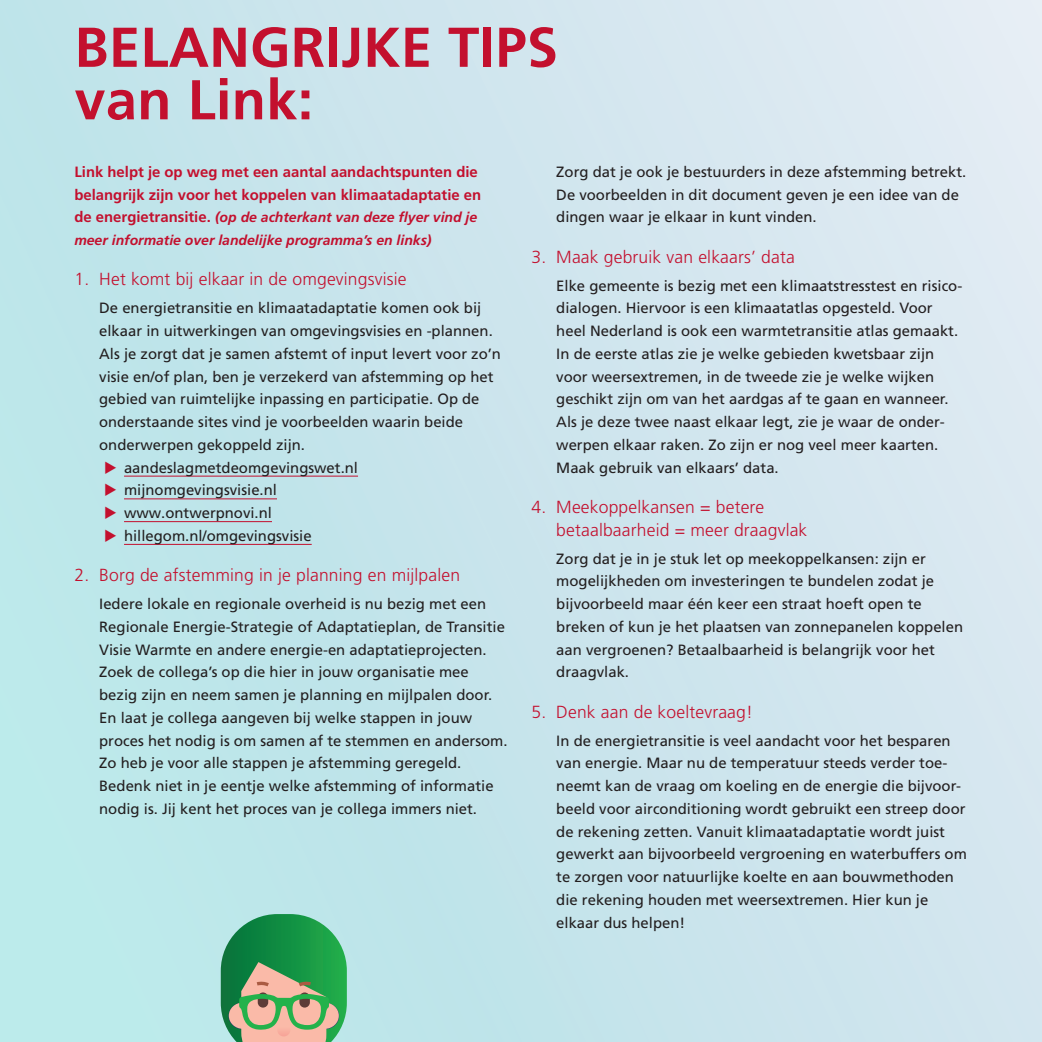
<style>
.page{position:relative;width:1042px;height:1042px;background:#fff}
.page>*{position:absolute;margin:0;border:0;box-sizing:border-box;transform-origin:0 0}
._10_kop_1{font:700 56px "Frutiger LT Std";letter-spacing:.005em;color:#c3102e}
._6_tussenkop_2{font:300 17.5px/22.8px "Frutiger LT Std";letter-spacing:.01em;color:#c3102e}
._0_tekst{font:14.88px/22.8px "Frutiger LT Std";color:#231f20}
._2_bold{font:700 14.88px/22.8px "Frutiger LT Std";color:#c3102e}
._2_bold-2{font:italic 700 14px/22.8px "Frutiger LT Std";color:#c3102e}
.s1{font-style:normal;font-size:14.88px}
</style>
<div class="page">
<div style="left:0;top:0;width:1042px;height:1042px;background:linear-gradient(to right,#b9e5e9,#dce7f1)"></div>
<hr style="left:124px;top:476px;width:234px;height:1px;background:#c3102e">
<hr style="left:124px;top:498px;width:153px;height:1px;background:#c3102e">
<hr style="left:124px;top:521px;width:148px;height:1px;background:#c3102e">
<hr style="left:124px;top:544px;width:188px;height:1px;background:#c3102e">
<hr style="left:1041px;top:724px;width:1px;height:35px;background:#c3102e">
<svg style="left:221px;top:914px;width:126px;height:128px;background:#68a671"></svg>
<svg style="left:105px;top:461px;width:11px;height:12px"></svg>
<svg style="left:105px;top:483px;width:11px;height:13px"></svg>
<svg style="left:105px;top:506px;width:11px;height:13px"></svg>
<svg style="left:105px;top:529px;width:11px;height:13px"></svg>
<p class="_10_kop_1" style="left:74px;top:14px;width:485px">BELANGRIJKE TIPS</p>
<p class="_10_kop_1" style="left:74px;top:67px;width:240px">van Link:</p>
<p class="_2_bold" style="left:74px;top:160px;width:408px">Link helpt je op weg met een aantal aandachtspunten die belangrijk zijn voor het koppelen van klimaatadaptatie en</p>
<p class="_2_bold-2" style="left:74px;top:206px;width:404px"><span class="s1">de energietransitie.</span> (op de achterkant van deze flyer vind je meer informatie over landelijke programma’s en links)</p>
<p class="_6_tussenkop_2" style="left:74px;top:268px;width:334px">1. Het komt bij elkaar in de omgevingsvisie</p>
<p class="_0_tekst" style="left:99px;top:297px;width:403px">De energietransitie en klimaatadaptatie komen ook bij elkaar in uitwerkingen van omgevingsvisies en -plannen.<br>Als je zorgt dat je samen afstemt of input levert voor zo’n visie en/of plan, ben je verzekerd van afstemming op het gebied van ruimtelijke inpassing en participatie. Op de onderstaande sites vind je voorbeelden waarin beide onderwerpen gekoppeld zijn.</p>
<p class="_0_tekst" style="left:124px;top:456px;width:235px">aandeslagmetdeomgevingswet.nl</p>
<p class="_0_tekst" style="left:124px;top:479px;width:154px">mijnomgevingsvisie.nl</p>
<p class="_0_tekst" style="left:124px;top:502px;width:149px">www.ontwerpnovi.nl</p>
<p class="_0_tekst" style="left:124px;top:524px;width:189px">hillegom.nl/omgevingsvisie</p>
<p class="_6_tussenkop_2" style="left:74px;top:564px;width:387px">2. Borg de afstemming in je planning en mijlpalen</p>
<p class="_0_tekst" style="left:99px;top:593px;width:410px">Iedere lokale en regionale overheid is nu bezig met een Regionale Energie-Strategie of Adaptatieplan, de Transitie Visie Warmte en andere energie-en adaptatieprojecten.<br>Zoek de collega’s op die hier in jouw organisatie mee bezig zijn en neem samen je planning en mijlpalen door.<br>En laat je collega aangeven bij welke stappen in jouw proces het nodig is om samen af te stemmen en andersom.<br>Zo heb je voor alle stappen je afstemming geregeld.<br>Bedenk niet in je eentje welke afstemming of informatie nodig is. Jij kent het proces van je collega immers niet.</p>
<p class="_0_tekst" style="left:556px;top:160px;width:412px">Zorg dat je ook je bestuurders in deze afstemming betrekt.<br>De voorbeelden in dit document geven je een idee van de dingen waar je elkaar in kunt vinden.</p>
<p class="_6_tussenkop_2" style="left:531px;top:245px;width:265px">3. Maak gebruik van elkaars’ data</p>
<p class="_0_tekst" style="left:556px;top:274px;width:407px">Elke gemeente is bezig met een klimaatstresstest en risico&shy;dialogen. Hiervoor is een klimaatatlas opgesteld. Voor heel Nederland is ook een warmtetransitie atlas gemaakt.<br>In de eerste atlas zie je welke gebieden kwetsbaar zijn voor weersextremen, in de tweede zie je welke wijken geschikt zijn om van het aardgas af te gaan en wanneer.<br>Als je deze twee naast elkaar legt, zie je waar de onder&shy;werpen elkaar raken. Zo zijn er nog veel meer kaarten.<br>Maak gebruik van elkaars’ data.</p>
<p class="_6_tussenkop_2" style="left:556px;top:496px;width:253px;text-indent:-25px">4. Meekoppelkansen = betere betaalbaarheid = meer draagvlak</p>
<p class="_0_tekst" style="left:556px;top:547px;width:408px">Zorg dat je in je stuk let op meekoppelkansen: zijn er mogelijkheden om investeringen te bundelen zodat je bijvoorbeeld maar één keer een straat hoeft open te breken of kun je het plaatsen van zonnepanelen koppelen aan vergroenen? Betaalbaarheid is belangrijk voor het draagvlak.</p>
<p class="_6_tussenkop_2" style="left:531px;top:700px;width:223px">5. Denk aan de koeltevraag!</p>
<p class="_0_tekst" style="left:556px;top:729px;width:412px">In de energietransitie is veel aandacht voor het besparen van energie. Maar nu de temperatuur steeds verder toe&shy;neemt kan de vraag om koeling en de energie die bijvoor&shy;beeld voor airconditioning wordt gebruikt een streep door de rekening zetten. Vanuit klimaatadaptatie wordt juist gewerkt aan bijvoorbeeld vergroening en waterbuffers om te zorgen voor natuurlijke koelte en aan bouwmethoden die rekening houden met weersextremen. Hier kun je elkaar dus helpen!</p>
</div>
